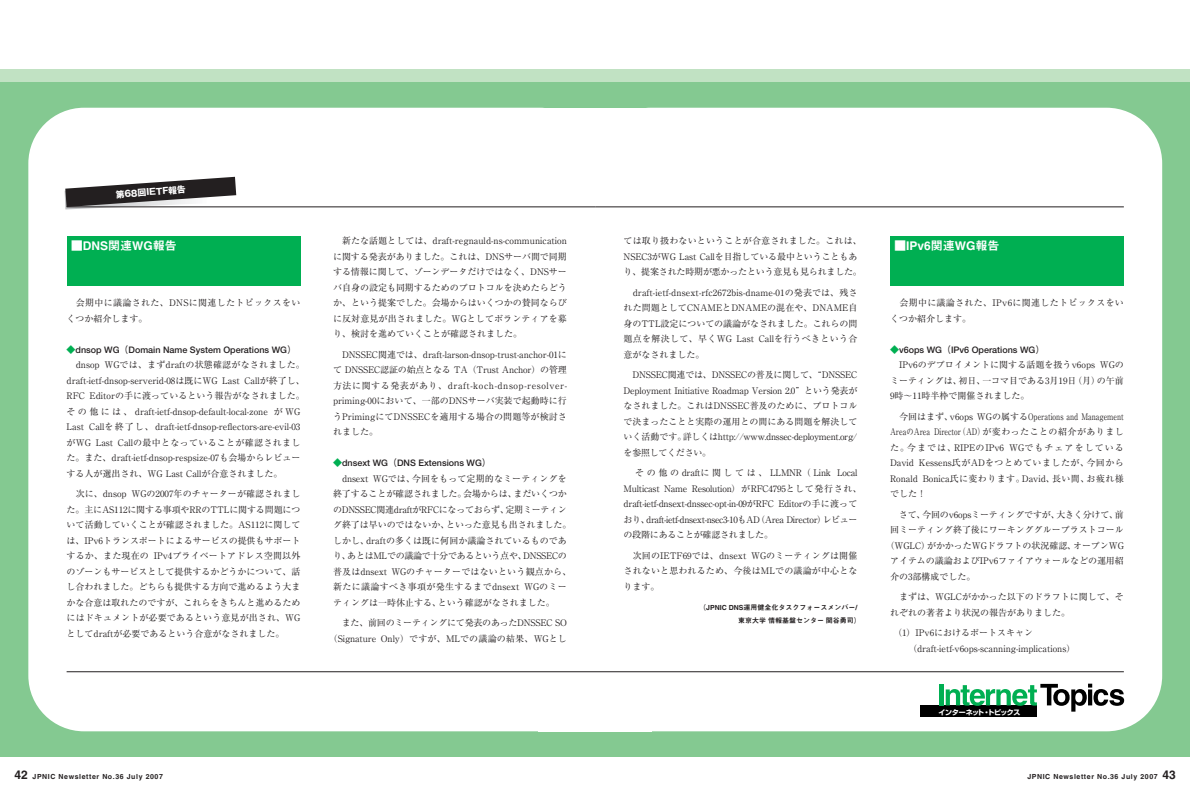
<style>
.page{position:relative;width:1190px;height:793px;background:#fff}
.page>*{position:absolute;margin:0;border:0;box-sizing:border-box;transform-origin:0 0}
.t1{font:12px "Midashi Go MB31";color:#fff}
.t2{font:9px/15.5px "Ryumin";color:#231f20;text-align:justify}
.t3{font:9px/15.5px "Ryumin";letter-spacing:-.025em;color:#231f20}
.t4{font:700 9px "Futo Go B101";color:#231f20}
.t5{font:9px/15.5px "Ryumin";letter-spacing:-.02em;color:#231f20;text-align:right}
.t6{font:9px/15.5px "Ryumin";letter-spacing:.035em;color:#231f20}
.t7{font:700 8.7px "Gothic MB101";color:#fff}
.t8{font:7px "Midashi Go MB31";letter-spacing:.085em;color:#231f20}
.t9{font:7px/12.7px "Midashi Go MB31";color:#231f20}
.t10{font:700 7px "Shin Go";letter-spacing:-.055em;color:#fff}
.s1{color:#00af52}
.s2{font-size:12px}
</style>
<div class="page">
<div style="left:595px;top:70px;width:595px;height:687px;background:#84c991"></div>
<div style="left:0;top:70px;width:595px;height:687px;background:#84c991"></div>
<div style="left:595px;top:70px;width:595px;height:12px;background:#c1e2c3"></div>
<div style="left:595px;top:108px;width:567px;height:623px;background:#fff;border-radius:56px"></div>
<div style="left:28px;top:108px;width:567px;height:623px;background:#fff;border-radius:56px"></div>
<div style="left:539px;top:108px;width:113px;height:623px;background:#fff"></div>
<div style="left:0;top:70px;width:595px;height:12px;background:#c1e2c3"></div>
<div style="left:920px;top:705px;width:117px;height:12px;background:#000"></div>
<div style="left:939px;top:684px;width:5px;height:21px;background:#00af52"></div>
<svg style="left:946px;top:684px;width:178px;height:28px"></svg>
<hr style="left:595px;top:207px;width:529px;height:1px;background:#231f20">
<hr style="left:595px;top:672px;width:529px;height:1px;background:#231f20">
<hr style="left:67px;top:672px;width:528px;height:1px;background:#231f20">
<svg style="left:65px;top:177px;width:171px;height:32px"></svg>
<hr style="left:67px;top:207px;width:528px;height:1px;background:#231f20">
<div style="left:67px;top:237px;width:233px;height:49px;background:#00af52"></div>
<div style="left:890px;top:237px;width:234px;height:49px;background:#00af52"></div>
<p class="t7" style="left:116px;top:191px;width:72px;rotate:-4deg">第68回IETF報告</p>
<p class="t2" style="left:624px;top:234px;width:240px;text-align:left">ては取り扱わないということが合意されました。これは、<br>NSEC3がWG Last Callを目指している最中ということもあり、提案された時期が悪かったという意見も見られました。</p>
<p class="t2" style="left:624px;top:286px;width:235px;text-indent:9px">draft-ietf-dnsext-rfc2672bis-dname-01の発表では、残された問題としてCNAMEとDNAMEの混在や、DNAME自身のTTL設定についての議論がなされました。これらの問題点を解決して、早くWG Last Callを行うべきという合意がなされました。</p>
<p class="t2" style="left:624px;top:368px;width:235px;text-indent:9px">DNSSEC関連では、DNSSECの普及に関して、“DNSSEC Deployment Initiative Roadmap Version 2.0”という発表がなされました。これはDNSSEC普及のために、プロトコルで決まったことと実際の運用との間にある問題を解決していく活動です。詳しくはhttp://www.dnssec-deployment.org/を参照してください。</p>
<p class="t3" style="left:624px;top:466px;width:240px;text-indent:12px">その他の draftに関しては、 LLMNR（ Link Local Multicast Name Resolution）がRFC4795として発行され、draft-ietf-dnsext-dnssec-opt-in-09がRFC Editorの手に渡っており、draft-ietf-dnsext-nsec3-10もAD（Area Director）レビューの段階にあることが確認されました。</p>
<p class="t2" style="left:624px;top:549px;width:235px;text-indent:9px">次回のIETF69では、dnsext WGのミーティングは開催されないと思われるため、今後はMLでの議論が中心となります。</p>
<p class="t9" style="left:738px;top:602px;width:124px;text-indent:-39px">（JPNIC DNS運用健全化タスクフォースメンバー/東京大学情報基盤センター関谷勇司）</p>
<p class="t2" style="left:333px;top:234px;width:235px;text-indent:9px">新たな話題としては、draft-regnauld-ns-communicationに関する発表がありました。これは、DNSサーバ間で同期する情報に関して、ゾーンデータだけではなく、DNSサーバ自身の設定も同期するためのプロトコルを決めたらどうか、という提案でした。会場からはいくつかの賛同ならびに反対意見が出されました。WGとしてボランティアを募り、検討を進めていくことが確認されました。</p>
<p class="t2" style="left:333px;top:348px;width:235px;text-indent:9px">DNSSEC関連では、draft-larson-dnsop-trust-anchor-01にて DNSSEC認証の始点となる TA（Trust Anchor）の管理方法に関する発表があり、draft-koch-dnsop-resolver&shy;priming-00において、一部のDNSサーバ実装で起動時に行うPrimingにてDNSSECを適用する場合の問題等が検討されました。</p>
<p class="t4" style="left:333px;top:459px;width:159px"><span class="s1">◆</span>dnsext WG（DNS Extensions WG）</p>
<p class="t2" style="left:333px;top:472px;width:240px;text-align:left;text-indent:9px">dnsext WGでは、今回をもって定期的なミーティングを終了することが確認されました。会場からは、まだいくつかのDNSSEC関連draftがRFCになっておらず、定期ミーティング終了は早いのではないか、といった意見も出されました。しかし、draftの多くは既に何回か議論されているものであり、あとはMLでの議論で十分であるという点や、DNSSECの普及はdnsext WGのチャーターではないという観点から、新たに議論すべき事項が発生するまでdnsext WGのミーティングは一時休止する、という確認がなされました。</p>
<p class="t5" style="left:329px;top:616px;width:240px">また、前回のミーティングにて発表のあったDNSSEC SO（Signature Only）ですが、MLでの議論の結果、WGとし</p>
<h1 class="t1" style="left:71px;top:241px;width:107px">■DNS関連WG報告</h1>
<h1 class="t1" style="left:894px;top:241px;width:107px">■IPv6関連WG報告</h1>
<p class="t6" style="left:67px;top:296px;width:235px;text-indent:9px">会期中に議論された、DNSに関連したトピックスをいくつか紹介します。</p>
<p class="t4" style="left:67px;top:346px;width:231px"><span class="s1">◆</span>dnsop WG（Domain Name System Operations WG）</p>
<p class="t2" style="left:67px;top:358px;width:240px;text-align:left;text-indent:9px">dnsop WGでは、まずdraftの状態確認がなされました。draft-ietf-dnsop-serverid-08は既にWG Last Callが終了し、RFC Editorの手に渡っているという報告がなされました。その他には、 draft-ietf-dnsop-default-local-zone が WG Last Callを終了し、draft-ietf-dnsop-reflectors-are-evil-03がWG Last Callの最中となっていることが確認されました。また、draft-ietf-dnsop-respsize-07も会場からレビューする人が選出され、WG Last Callが合意されました。</p>
<p class="t2" style="left:67px;top:487px;width:235px;text-indent:9px">次に、dnsop WGの2007年のチャーターが確認されました。主にAS112に関する事項やRRのTTLに関する問題について活動していくことが確認されました。AS112に関しては、IPv6トランスポートによるサービスの提供もサポートするか、また現在の IPv4プライベートアドレス空間以外のゾーンもサービスとして提供するかどうかについて、話し合われました。どちらも提供する方向で進めるよう大まかな合意は取れたのですが、これらをきちんと進めるためにはドキュメントが必要であるという意見が出され、WGとしてdraftが必要であるという合意がなされました。</p>
<p class="t6" style="left:890px;top:296px;width:235px;text-indent:9px">会期中に議論された、IPv6に関連したトピックスをいくつか紹介します。</p>
<p class="t4" style="left:890px;top:346px;width:156px"><span class="s1">◆</span>v6ops WG（IPv6 Operations WG）</p>
<p class="t2" style="left:890px;top:358px;width:235px;text-indent:9px">IPv6のデプロイメントに関する話題を扱うv6ops WGのミーティングは、初日、一コマ目である3月19日（月）の午前9時～11時半枠で開催されました。</p>
<p class="t2" style="left:890px;top:410px;width:235px;text-indent:9px">今回はまず、v6ops WGの属するOperations and Management AreaのArea Director（AD）が変わったことの紹介がありました。今までは、RIPEのIPv6 WGでもチェアをしているDavid Kessens氏がADをつとめていましたが、今回からRonald Bonica氏に変わります。David、長い間、お疲れ様でした！</p>
<p class="t5" style="left:899px;top:508px;width:227px">さて、今回のv6opsミーティングですが、大きく分けて、前</p>
<p class="t2" style="left:890px;top:523px;width:235px">回ミーティング終了後にワーキンググループラストコール</p>
<p class="t2" style="left:886px;top:539px;width:240px">（WGLC）がかかったWGドラフトの状況確認、オープンWG</p>
<p class="t2" style="left:890px;top:554px;width:235px">アイテムの議論およびIPv6ファイアウォールなどの運用紹</p>
<p class="t2" style="left:890px;top:570px;width:87px">介の3部構成でした。</p>
<p class="t2" style="left:890px;top:590px;width:235px;text-indent:9px">まずは、WGLCがかかった以下のドラフトに関して、それぞれの著者より状況の報告がありました。</p>
<p class="t2" style="left:908px;top:626px;width:169px;text-indent:-15px">（1）IPv6におけるポートスキャン（draft-ietf-v6ops-scanning-implications）</p>
<p class="t10" style="left:939px;top:709px;width:83px">インターネット・トピックス</p>
<p class="t8" style="left:15px;top:774px;width:150px"><span class="s2">42</span> JPNIC Newsletter No.36 July 2007</p>
<p class="t8" style="left:1027px;top:774px;width:150px">JPNIC Newsletter No.36 July 2007 <span class="s2">43</span></p>
</div>
